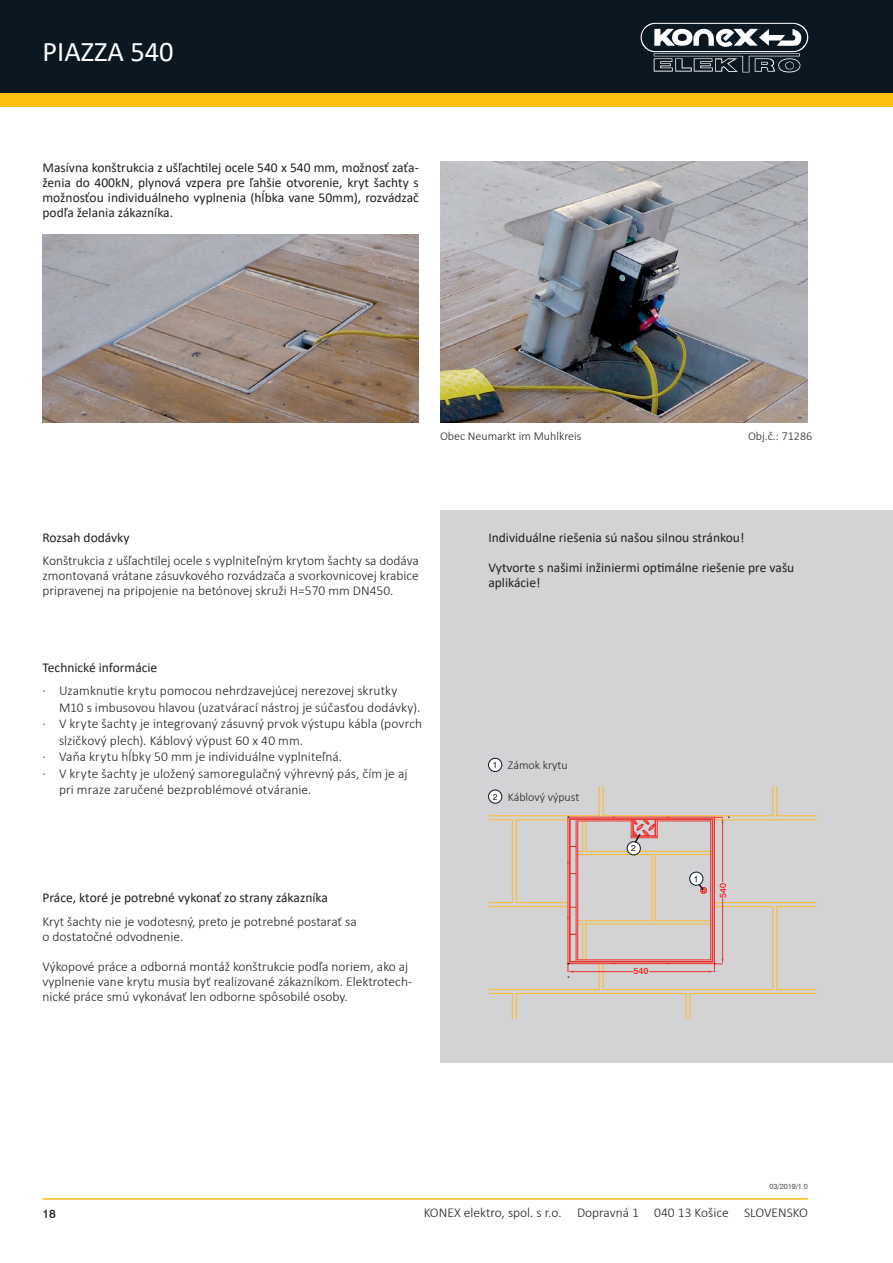
<style>
.page{position:relative;width:893px;height:1263px;background:#fff}
.page>*{position:absolute;margin:0;border:0;box-sizing:border-box;transform-origin:0 0}
.t1{font:28.5px "Calibri";color:#fff}
.t2{font:300 13.5px/15px "Calibri";color:#231f20}
.t3{font:13.5px/15px "Calibri";color:#231f20;text-align:justify}
.t4{font:300 12px "Swiss 721 BT";color:#231f20}
.t5{font:300 12px "Calibri";color:#231f20}
.t6{font:500 12px "Swiss 721 BT";color:#231f20}
.t7{font:9px "Swiss 721 BT";color:#f00}
.t8{font:8.7px "Swiss 721 BT";color:#231f20}
.t9{font:300 7.5px "Swiss 721 BT";color:#231f20}
</style>
<div class="page">
<div style="left:440px;top:510px;width:453px;height:553px;background:#d3d2d4"></div>
<div style="left:0;top:84px;width:893px;height:22px;background:#fdbe12"></div>
<div style="left:0;top:0;width:893px;height:93px;background:#0b1721"></div>
<hr style="left:43px;top:1198px;width:765px;height:1px;background:#fdbe12">
<img style="left:440px;top:162px;width:368px;height:260px">
<img style="left:43px;top:234px;width:376px;height:188px">
<hr style="left:772px;top:786px;width:1px;height:30px;background:#fdbb28">
<hr style="left:772px;top:907px;width:1px;height:82px;background:#fdbb28">
<hr style="left:599px;top:786px;width:1px;height:30px;background:#fdbb28">
<hr style="left:512px;top:820px;width:1px;height:82px;background:#fdbb28">
<hr style="left:777px;top:786px;width:1px;height:30px;background:#fdbb28">
<hr style="left:777px;top:907px;width:1px;height:82px;background:#fdbb28">
<hr style="left:603px;top:786px;width:1px;height:30px;background:#fdbb28">
<svg style="left:686px;top:993px;width:5px;height:25px"></svg>
<svg style="left:599px;top:964px;width:5px;height:25px"></svg>
<hr style="left:516px;top:820px;width:1px;height:82px;background:#fdbb28">
<hr style="left:777px;top:989px;width:39px;height:1px;background:#fdbb28">
<hr style="left:603px;top:989px;width:170px;height:1px;background:#fdbb28">
<hr style="left:489px;top:989px;width:110px;height:1px;background:#fdbb28">
<hr style="left:714px;top:902px;width:102px;height:1px;background:#fdbb28">
<hr style="left:516px;top:902px;width:52px;height:1px;background:#fdbb28">
<svg style="left:489px;top:902px;width:23px;height:1px"></svg>
<hr style="left:777px;top:815px;width:39px;height:1px;background:#fdbb28">
<hr style="left:603px;top:815px;width:170px;height:1px;background:#fdbb28">
<hr style="left:489px;top:815px;width:110px;height:1px;background:#fdbb28">
<hr style="left:690px;top:993px;width:126px;height:1px;background:#fdbb28">
<hr style="left:516px;top:993px;width:170px;height:1px;background:#fdbb28">
<svg style="left:489px;top:993px;width:28px;height:25px"></svg>
<hr style="left:777px;top:906px;width:39px;height:1px;background:#fdbb28">
<hr style="left:714px;top:906px;width:59px;height:1px;background:#fdbb28">
<hr style="left:714px;top:819px;width:102px;height:1px;background:#fdbb28">
<hr style="left:489px;top:906px;width:79px;height:1px;background:#fdbb28">
<hr style="left:516px;top:819px;width:52px;height:1px;background:#fdbb28">
<svg style="left:489px;top:819px;width:23px;height:1px"></svg>
<hr style="left:652px;top:854px;width:1px;height:67px;background:#fdbb28">
<hr style="left:655px;top:854px;width:1px;height:67px;background:#fdbb28">
<hr style="left:586px;top:821px;width:1px;height:30px;background:#fdbb28">
<hr style="left:586px;top:924px;width:1px;height:36px;background:#fdbb28">
<hr style="left:655px;top:920px;width:56px;height:1px;background:#fdbb28">
<hr style="left:578px;top:920px;width:74px;height:1px;background:#fdbb28">
<hr style="left:586px;top:851px;width:125px;height:1px;background:#fdbb28">
<hr style="left:586px;top:924px;width:125px;height:1px;background:#fdbb28">
<hr style="left:655px;top:854px;width:56px;height:1px;background:#fdbb28">
<hr style="left:578px;top:854px;width:74px;height:1px;background:#fdbb28">
<hr style="left:578px;top:959px;width:133px;height:1px;background:#ee2f2a">
<hr style="left:578px;top:820px;width:53px;height:1px;background:#ee2f2a">
<hr style="left:576px;top:819px;width:57px;height:1px;background:#ee2f2a">
<hr style="left:576px;top:961px;width:136px;height:1px;background:#ee2f2a">
<hr style="left:710px;top:821px;width:1px;height:139px;background:#ee2f2a">
<div style="left:700px;top:887px;width:7px;height:7px;border:1px solid #ee2f2a;border-radius:50%"></div>
<div style="left:700px;top:887px;width:7px;height:6px;border:1px solid #ee2f2a;border-radius:50%"></div>
<hr style="left:656px;top:819px;width:56px;height:1px;background:#ee2f2a">
<hr style="left:657px;top:820px;width:54px;height:1px;background:#ee2f2a">
<hr style="left:577px;top:821px;width:1px;height:139px;background:#ee2f2a">
<hr style="left:576px;top:819px;width:1px;height:142px;background:#ee2f2a">
<hr style="left:570px;top:873px;width:1px;height:34px;background:#ee2f2a">
<hr style="left:570px;top:818px;width:143px;height:1px;background:#ee2f2a">
<hr style="left:570px;top:962px;width:143px;height:1px;background:#ee2f2a">
<hr style="left:568px;top:963px;width:146px;height:1px;background:#ee2f2a">
<hr style="left:568px;top:817px;width:146px;height:1px;background:#ee2f2a">
<hr style="left:712px;top:819px;width:1px;height:143px;background:#ee2f2a">
<hr style="left:714px;top:817px;width:1px;height:147px;background:#ee2f2a">
<hr style="left:569px;top:819px;width:1px;height:143px;background:#ee2f2a">
<hr style="left:568px;top:817px;width:1px;height:147px;background:#ee2f2a">
<hr style="left:649px;top:971px;width:60px;height:1px;background:#ee2f2a">
<hr style="left:573px;top:971px;width:60px;height:1px;background:#ee2f2a">
<hr style="left:722px;top:899px;width:1px;height:60px;background:#ee2f2a">
<hr style="left:722px;top:823px;width:1px;height:59px;background:#ee2f2a">
<svg style="left:709px;top:959px;width:14px;height:13px"></svg>
<svg style="left:568px;top:907px;width:15px;height:71px"></svg>
<svg style="left:568px;top:817px;width:15px;height:57px"></svg>
<svg style="left:715px;top:817px;width:14px;height:6px"></svg>
<svg style="left:695px;top:879px;width:11px;height:14px"></svg>
<div style="left:489px;top:758px;width:13px;height:13px;background:#fff;border-radius:50%"></div>
<div style="left:488px;top:758px;width:14px;height:14px;border:1px solid #0b1721;border-radius:50%"></div>
<div style="left:489px;top:790px;width:13px;height:13px;background:#fff;border-radius:50%"></div>
<div style="left:488px;top:790px;width:14px;height:13px;border:1px solid #0b1721;border-radius:50%"></div>
<div style="left:690px;top:872px;width:13px;height:13px;background:#fff;border-radius:50%"></div>
<div style="left:690px;top:872px;width:13px;height:13px;border:1px solid #0b1721;border-radius:50%"></div>
<div style="left:627px;top:842px;width:13px;height:13px;background:#fff;border-radius:50%"></div>
<div style="left:627px;top:841px;width:13px;height:14px;border:1px solid #0b1721;border-radius:50%"></div>
<svg style="left:631px;top:818px;width:27px;height:26px"></svg>
<svg style="left:641px;top:22px;width:167px;height:51px"></svg>
<p class="t1" style="left:43px;top:31px;width:133px">PIAZZA 540</p>
<p class="t3" style="left:43px;top:159px;width:378px">Masívna konštrukcia z ušľachtilej ocele 540 x 540 mm, možnosť zaťa&shy;ženia do 400kN, plynová vzpera pre ľahšie otvorenie, kryt šachty s možnosťou individuálneho vyplnenia (hĺbka vane 50mm), rozvádzač podľa želania zákazníka.</p>
<p class="t5" style="left:440px;top:428px;width:143px">Obec Neumarkt im Muhlkreis</p>
<p class="t5" style="left:748px;top:428px;width:66px">Obj.č.: 71286</p>
<p class="t3" style="left:43px;top:529px;width:88px">Rozsah dodávky</p>
<p class="t2" style="left:43px;top:553px;width:378px;text-align:justify">Konštrukcia z ušľachtilej ocele s vyplniteľným krytom šachty sa dodáva zmontovaná vrátane zásuvkového rozvádzača a svorkovnicovej krabice pripravenej na pripojenie na betónovej skruži H=570 mm DN450.</p>
<p class="t3" style="left:43px;top:660px;width:116px">Technické informácie</p>
<p class="t2" style="left:59px;top:683px;width:363px;line-height:16.5px;text-indent:-17px">· Uzamknutie krytu pomocou nehrdzavejúcej nerezovej skrutky<br>M10 s imbusovou hlavou (uzatvárací nástroj je súčasťou dodávky).</p>
<p class="t2" style="left:59px;top:716px;width:365px;line-height:16.5px;text-indent:-17px">· V kryte šachty je integrovaný zásuvný prvok výstupu kábla (povrch slzičkový plech). Káblový výpust 60 x 40 mm.</p>
<p class="t2" style="left:43px;top:749px;width:301px">· Vaňa krytu hĺbky 50 mm je individuálne vyplniteľná.</p>
<p class="t2" style="left:59px;top:765px;width:350px;line-height:16.5px;text-indent:-17px">· V kryte šachty je uložený samoregulačný výhrevný pás, čím je aj pri mraze zaručené bezproblémové otváranie.</p>
<p class="t3" style="left:43px;top:890px;width:287px">Práce, ktoré je potrebné vykonať zo strany zákazníka</p>
<p class="t2" style="left:43px;top:913px;width:316px">Kryt šachty nie je vodotesný, preto je potrebné postarať sa o dostatočné odvodnenie.</p>
<p class="t2" style="left:43px;top:958px;width:371px">Výkopové práce a odborná montáž konštrukcie podľa noriem, ako aj vyplnenie vane krytu musia byť realizované zákazníkom. Elektrotech&shy;nické práce smú vykonávať len odborne spôsobilé osoby.</p>
<p class="t3" style="left:488px;top:529px;width:258px">Individuálne riešenia sú našou silnou stránkou!</p>
<p class="t3" style="left:488px;top:559px;width:307px">Vytvorte s našimi inžiniermi optimálne riešenie pre vašu aplikácie!</p>
<p class="t8" style="left:493px;top:759px;width:6px">1</p>
<p class="t8" style="left:493px;top:791px;width:6px">2</p>
<p class="t5" style="left:508px;top:758px;width:61px">Zámok krytu</p>
<p class="t5" style="left:508px;top:789px;width:73px">Káblový výpust</p>
<p class="t8" style="left:631px;top:843px;width:6px">2</p>
<p class="t7" style="left:633px;top:966px;width:16px">540</p>
<p class="t8" style="left:694px;top:873px;width:6px">1</p>
<p class="t7" style="left:717px;top:898px;width:16px;rotate:-90deg">540</p>
<p class="t9" style="left:770px;top:1181px;width:40px">03/2019/1.0</p>
<p class="t2" style="left:424px;top:1205px;width:386px">KONEX elektro, spol. s r.o. Dopravná 1 040 13 Košice SLOVENSKO</p>
<p class="t6" style="left:43px;top:1206px;width:15px">18</p>
<p class="t4" style="left:390px;top:1206px;width:419px">GIFAS ELECTRIC Gesellschaft m.b.H. · Strass 2 · A-5301 Eugendorf / Salzburg</p>
</div>
